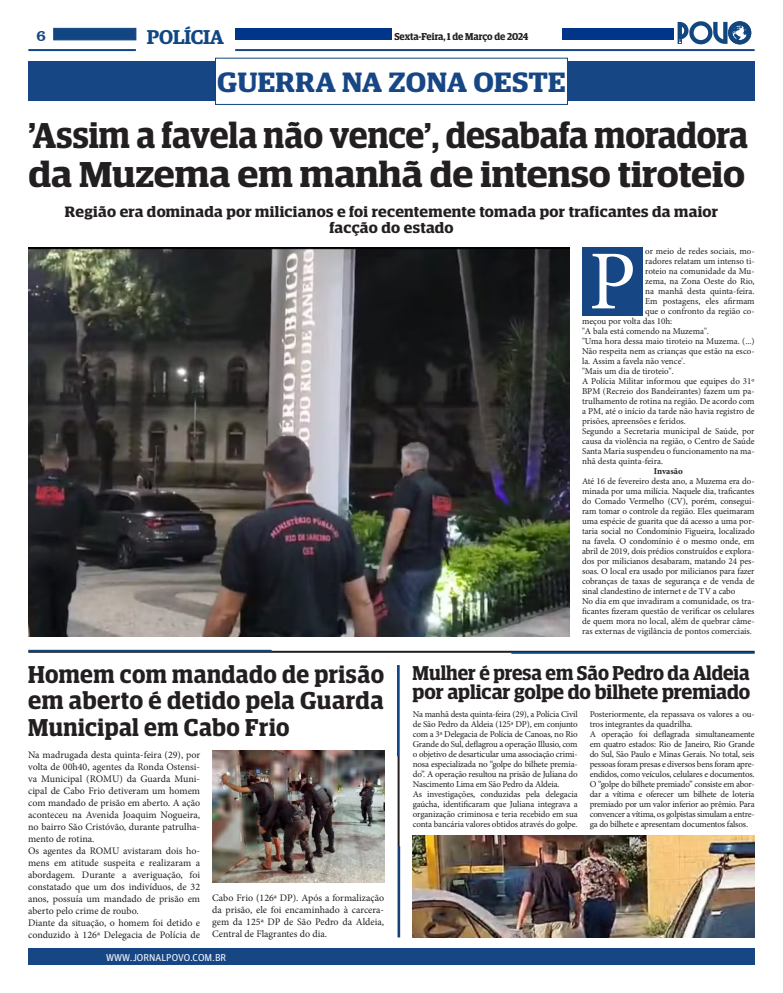
<style>
.page{position:relative;width:783px;height:993px;background:#fff}
.page>*{position:absolute;margin:0;border:0;box-sizing:border-box;transform-origin:0 0}
.t1{font:83.8px "Minion Pro";color:#fff}
.t2{font:600 36px/39px "Guardian Egyptian Display";letter-spacing:-.005em;color:#231f20}
.t3{font:600 28px "Guardian Egyptian Display";letter-spacing:.01em;color:#174685;scale:1.1 1}
.t4{font:600 24.4px/26.3px "Guardian Egyptian Display";letter-spacing:.02em;color:#231f20;text-align:justify}
.t5{font:600 20px/19.4px "Guardian Egyptian Display";color:#231f20}
.t6{font:600 20px "Guardian Egyptian";letter-spacing:-.02em;color:#114683}
.t7{font:16px "Clarendon BT";color:#174685}
.t8{font:600 15px/16px "Guardian Egyptian Display";letter-spacing:.015em;color:#231f20;text-align:center;scale:1.1 1}
.t9{font:10px/12px "Minion Pro";color:#231f20;text-align:justify}
.t10{font:600 10px "Guardian Egyptian Display";color:#231f20}
.t11{font:10px "Guardian Agate Sans G1 D Regular";color:#fff}
.t12{font:9px/10px "Minion Pro";letter-spacing:-.01em;color:#231f20;text-align:justify}
.t13{font:700 9px "Minion Pro";color:#231f20}
</style>
<div class="page">
<div style="left:28px;top:947px;width:726px;height:17px;background:#174685"></div>
<svg style="left:677px;top:21px;width:74px;height:23px"></svg>
<div style="left:53px;top:28px;width:83px;height:12px;background:#114683;border:1px solid #114683"></div>
<hr style="left:28px;top:49px;width:108px;height:2px;background:#114683">
<div style="left:235px;top:28px;width:156px;height:12px;background:#003589"></div>
<hr style="left:235px;top:49px;width:519px;height:2px;background:#174685">
<div style="left:562px;top:28px;width:112px;height:12px;background:#003589"></div>
<hr style="left:28px;top:650px;width:726px;height:2px;background:#231f20">
<hr style="left:28px;top:649px;width:243px;height:2px;background:#114683">
<hr style="left:511px;top:651px;width:243px;height:2px;background:#114683">
<div style="left:28px;top:61px;width:726px;height:40px;background:#174685"></div>
<div style="left:215px;top:58px;width:352px;height:46px;background:#fff"></div>
<div style="left:215px;top:58px;width:353px;height:47px;border:1px solid #114682"></div>
<img style="left:28px;top:248px;width:541px;height:388px">
<img style="left:212px;top:750px;width:172px;height:132px">
<img style="left:412px;top:835px;width:342px;height:101px">
<hr style="left:397px;top:665px;width:2px;height:271px;background:#231f20">
<hr style="left:397px;top:665px;width:2px;height:91px;background:#114683">
<hr style="left:398px;top:845px;width:2px;height:91px;background:#114683">
<div style="left:582px;top:247px;width:60px;height:69px;background:#174685"></div>
<h3 class="t7" style="left:36px;top:25px;width:11px">6</h3>
<h3 class="t6" style="left:147px;top:22px;width:79px">POLÍCIA</h3>
<p class="t10" style="left:394px;top:31px;width:136px">Sexta-Feira, 1 de Março de 2024</p>
<p class="t3" style="left:217px;top:66px;width:318px">GUERRA NA ZONA OESTE</p>
<p class="t2" style="left:28px;top:116px;width:721px">'Assim a favela não vence', desabafa moradora da Muzema em manhã de intenso tiroteio</p>
<p class="t8" style="left:65px;top:204px;width:595px">Região era dominada por milicianos e foi recentemente tomada por traficantes da maior facção do estado</p>
<p class="t4" style="left:28px;top:661px;width:357px">Homem com mandado de prisão em aberto é detido pela Guarda Municipal em Cabo Frio</p>
<p class="t9" style="left:28px;top:748px;width:173px">Na madrugada desta quinta-feira (29), por volta de 00h40, agentes da Ronda Ostensi&shy;va Municipal (ROMU) da Guarda Muni&shy;cipal de Cabo Frio detiveram um homem com mandado de prisão em aberto. A ação aconteceu na Avenida Joaquim Nogueira, no bairro São Cristóvão, durante patrulha&shy;mento de rotina.</p>
<p class="t9" style="left:28px;top:844px;width:173px">Os agentes da ROMU avistaram dois ho&shy;mens em atitude suspeita e realizaram a abordagem. Durante a averiguação, foi constatado que um dos indivíduos, de 32 anos, possuía um mandado de prisão em aberto pelo crime de roubo.</p>
<p class="t9" style="left:28px;top:916px;width:173px">Diante da situação, o homem foi detido e conduzido à 126ª Delegacia de Polícia de</p>
<p class="t9" style="left:212px;top:891px;width:173px">Cabo Frio (126ª DP). Após a formalização da prisão, ele foi encaminhado à carcera&shy;gem da 125ª DP de São Pedro da Aldeia, Central de Flagrantes do dia.</p>
<p class="t11" style="left:106px;top:949px;width:122px">WWW.JORNALPOVO.COM.BR</p>
<p class="t12" style="left:645px;top:246px;width:111px">or meio de redes sociais, mo-</p>
<p class="t12" style="left:645px;top:256px;width:111px">radores relatam um intenso ti-</p>
<p class="t12" style="left:645px;top:266px;width:111px">roteio na comunidade da Mu-</p>
<p class="t12" style="left:645px;top:276px;width:111px">zema, na Zona Oeste do Rio,</p>
<p class="t12" style="left:645px;top:286px;width:111px">na manhã desta quinta-feira.</p>
<p class="t12" style="left:645px;top:296px;width:111px">Em postagens, eles afirmam</p>
<p class="t12" style="left:645px;top:306px;width:111px">que o confronto da região co-</p>
<p class="t12" style="left:582px;top:316px;width:92px">meçou por volta das 10h:</p>
<p class="t12" style="left:582px;top:326px;width:128px">"A bala está comendo na Muzema".</p>
<p class="t12" style="left:582px;top:336px;width:174px">"Uma hora dessa maio tiroteio na Muzema. (...)<br>Não respeita nem as crianças que estão na esco&shy;la. Assim a favela não vence'.</p>
<p class="t12" style="left:582px;top:366px;width:93px">"Mais um dia de tiroteio".</p>
<p class="t12" style="left:582px;top:376px;width:174px">A Polícia Militar informou que equipes do 31º BPM (Recreio dos Bandeirantes) fazem um pa&shy;trulhamento de rotina na região. De acordo com a PM, até o início da tarde não havia registro de prisões, apreensões e feridos.</p>
<p class="t12" style="left:582px;top:426px;width:174px">Segundo a Secretaria municipal de Saúde, por causa da violência na região, o Centro de Saúde Santa Maria suspendeu o funcionamento na ma&shy;nhã desta quinta-feira.</p>
<p class="t13" style="left:653px;top:465px;width:31px">Invasão</p>
<p class="t12" style="left:582px;top:476px;width:174px">Até 16 de fevereiro desta ano, a Muzema era do&shy;minada por uma milícia. Naquele dia, traficantes do Comado Vermelho (CV), porém, consegui&shy;ram tomar o controle da região. Eles queimaram uma espécie de guarita que dá acesso a uma por&shy;taria social no Condomínio Figueira, localizado na favela. O condomínio é o mesmo onde, em abril de 2019, dois prédios construídos e explora&shy;dos por milicianos desabaram, matando 24 pes&shy;soas. O local era usado por milicianos para fazer cobranças de taxas de segurança e de venda de sinal clandestino de internet e de TV a cabo</p>
<p class="t12" style="left:582px;top:596px;width:174px">No dia em que invadiram a comunidade, os tra&shy;ficantes fizeram questão de verificar os celulares de quem mora no local, além de quebrar câme&shy;ras externas de vigilância de pontos comerciais.</p>
<p class="t1" style="left:588px;top:225px;width:49px">P</p>
<p class="t5" style="left:412px;top:662px;width:339px">Mulher é presa em São Pedro da Aldeia por aplicar golpe do bilhete premiado</p>
<p class="t12" style="left:412px;top:709px;width:166px">Na manhã desta quinta-feira (29), a Polícia Civil de São Pedro da Aldeia (125ª DP), em conjunto com a 3ª Delegacia de Polícia de Canoas, no Rio Grande do Sul, deflagrou a operação Illusio, com o objetivo de desarticular uma associação crimi&shy;nosa especializada no “golpe do bilhete premia&shy;do”. A operação resultou na prisão de Juliana do Nascimento Lima em São Pedro da Aldeia.</p>
<p class="t12" style="left:412px;top:789px;width:166px">As investigações, conduzidas pela delegacia gaúcha, identificaram que Juliana integrava a organização criminosa e teria recebido em sua conta bancária valores obtidos através do golpe.</p>
<p class="t12" style="left:589px;top:709px;width:166px">Posteriormente, ela repassava os valores a ou&shy;tros integrantes da quadrilha.</p>
<p class="t12" style="left:589px;top:729px;width:166px">A operação foi deflagrada simultaneamente em quatro estados: Rio de Janeiro, Rio Grande do Sul, São Paulo e Minas Gerais. No total, seis pessoas foram presas e diversos bens foram apre&shy;endidos, como veículos, celulares e documentos.</p>
<p class="t12" style="left:589px;top:779px;width:166px">O “golpe do bilhete premiado” consiste em abor&shy;dar a vítima e oferecer um bilhete de loteria premiado por um valor inferior ao prêmio. Para convencer a vítima, os golpistas simulam a entre&shy;ga do bilhete e apresentam documentos falsos.</p>
</div>
